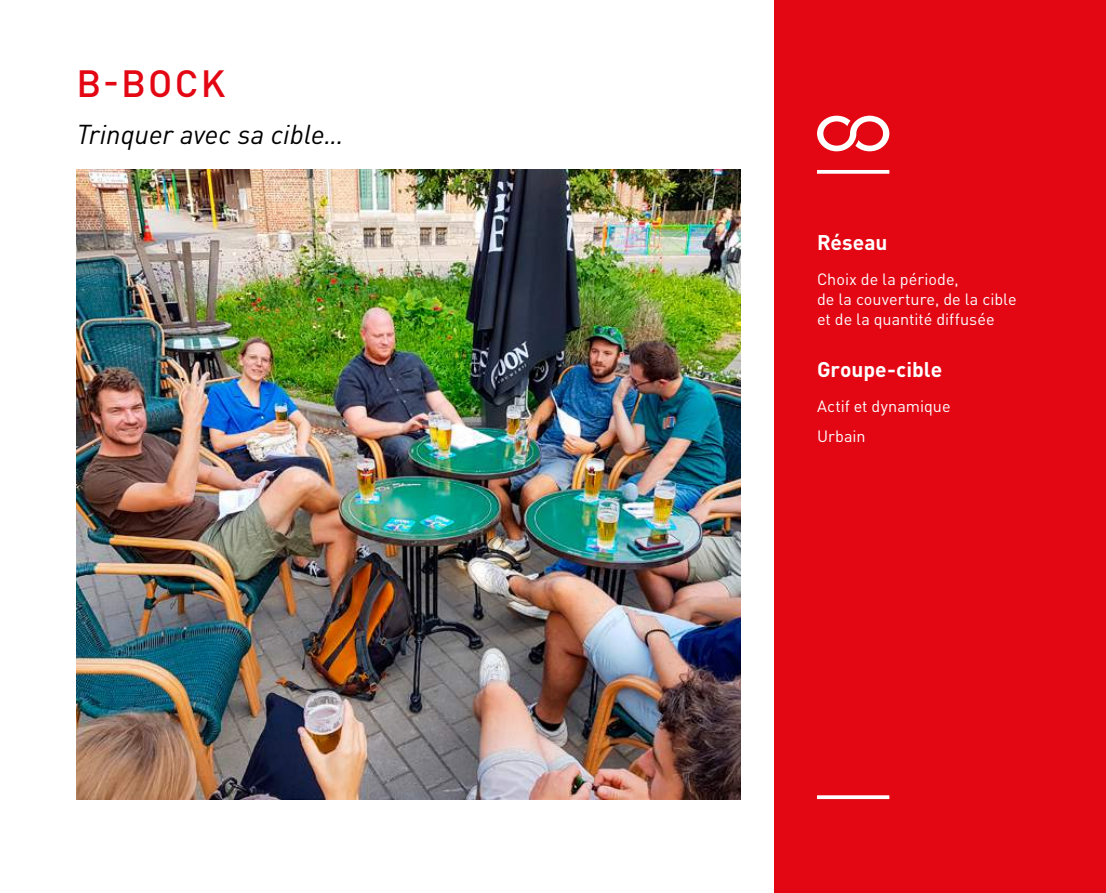
<style>
.page{position:relative;width:1106px;height:893px;background:#fff}
.page>*{position:absolute;margin:0;border:0;box-sizing:border-box;transform-origin:0 0}
.t1{font:500 37.5px "DINOT";color:#e30613}
.t2{font:italic 27px "DINOT";letter-spacing:-.005em;color:#000}
.t3{font:700 21px "DINOT";color:#fff}
.t4{font:16.2px/20px "DINOT";color:#fff}
</style>
<div class="page">
<div style="left:774px;top:0;width:332px;height:893px;background:#e30613"></div>
<svg style="left:817px;top:170px;width:72px;height:4px"></svg>
<svg style="left:817px;top:795px;width:72px;height:4px"></svg>
<svg style="left:817px;top:116px;width:72px;height:35px"></svg>
<img style="left:77px;top:170px;width:663px;height:629px">
<h1 class="t1" style="left:77px;top:54px;width:150px">B-BOCK</h1>
<h2 class="t2" style="left:77px;top:114px;width:268px">Trinquer avec sa cible...</h2>
<p class="t3" style="left:817px;top:226px;width:72px">Réseau</p>
<p class="t4" style="left:817px;top:268px;width:201px">Choix de la période,<br>de la couverture, de la cible et de la quantité diffusée</p>
<p class="t3" style="left:817px;top:353px;width:127px">Groupe-cible</p>
<p class="t4" style="left:817px;top:390px;width:135px;line-height:30.3px">Actif et dynamique<br>Urbain</p>
</div>
